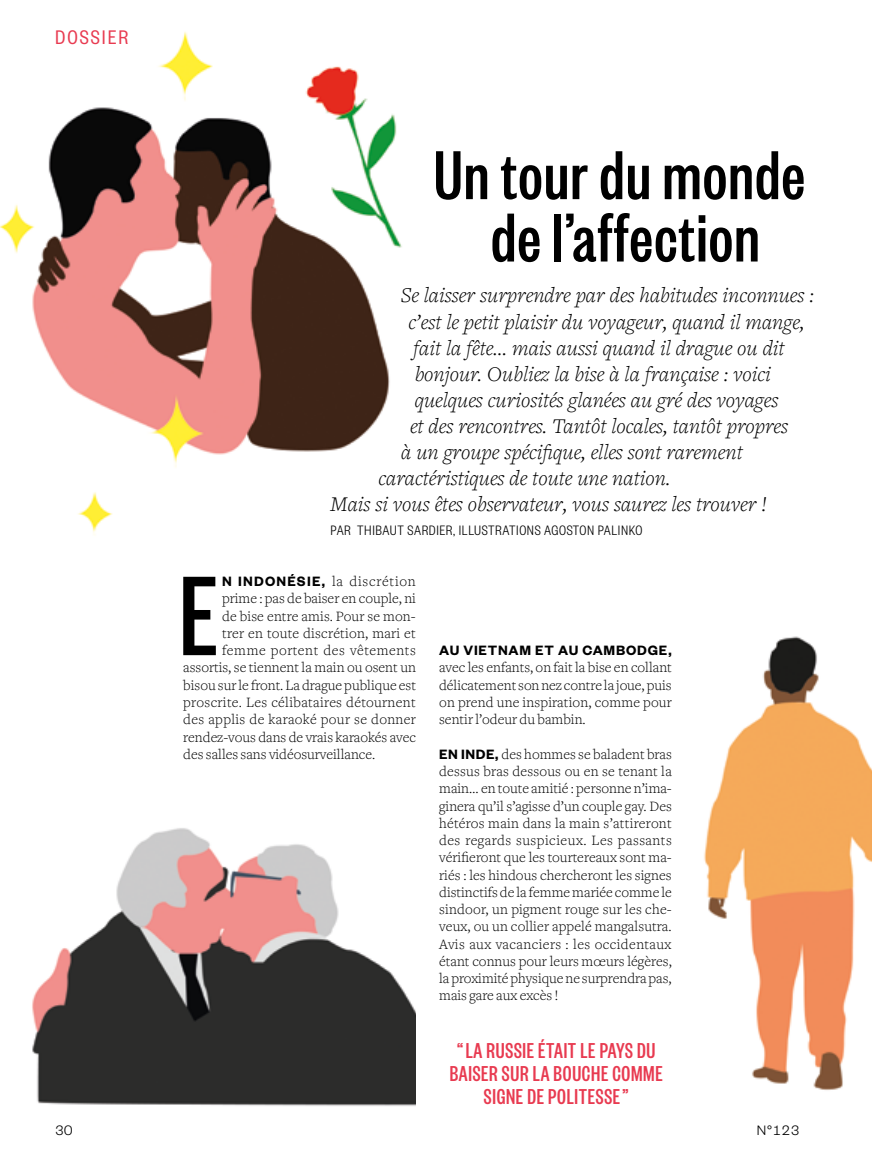
<style>
.page{position:relative;width:872px;height:1170px;background:#fff}
.page>*{position:absolute;margin:0;border:0;box-sizing:border-box;transform-origin:0 0}
.t1{font:500 condensed 124.35px "Founders Grotesk X";color:#000}
.t2{font:500 condensed 76.05px/62.4px "Founders Grotesk X";letter-spacing:.02em;color:#000;text-align:center}
.t3{font:500 condensed 23.7px/23px "Founders Grotesk X";letter-spacing:.03em;color:#e83a50;text-align:center}
.t4{font:italic 300 21.75px "Freight Text Pro";color:#000}
.t5{font:21.6px "Founders Grotesk Condensed";letter-spacing:.09em;color:#e83a50}
.t6{font:300 15px "Founders Grotesk Condensed";letter-spacing:.04em;color:#000}
.t7{font:300 15px "Founders Grotesk";color:#000}
.t8{font:300 14.85px/17.2px "Freight Text Pro";color:#000;text-align:justify}
.t9{font:300 14.85px "Freight Text Pro";letter-spacing:.02em;color:#000}
.t10{font:300 14.85px "Freight Text Pro";letter-spacing:.035em;color:#000}
.t11{font:300 14.85px "Freight Text Pro";letter-spacing:.05em;color:#000}
.t12{font:600 14.85px "Founders Grotesk";letter-spacing:.055em;color:#000}
.s1{font-family:"Founders Grotesk";font-weight:600}
</style>
<div class="page">
<img style="left:704px;top:636px;width:168px;height:454px">
<img style="left:0;top:32px;width:402px;height:435px">
<img style="left:78px;top:492px;width:35px;height:43px">
<img style="left:32px;top:828px;width:384px;height:278px">
<h3 class="t5" style="left:55px;top:25px;width:74px">DOSSIER</h3>
<h2 class="t2" style="left:434px;top:140px;width:372px">Un tour du monde de l’affection</h2>
<h3 class="t4" style="left:401px;top:281px;width:414px">Se laisser surprendre par des habitudes inconnues :</h3>
<h3 class="t4" style="left:409px;top:307px;width:397px">c’est le petit plaisir du voyageur, quand il mange,</h3>
<h3 class="t4" style="left:413px;top:333px;width:373px">fait la fête… mais aussi quand il drague ou dit</h3>
<h3 class="t4" style="left:415px;top:359px;width:357px">bonjour. Oubliez la bise à la française : voici</h3>
<h3 class="t4" style="left:415px;top:385px;width:365px">quelques curiosités glanées au gré des voyages</h3>
<h3 class="t4" style="left:410px;top:411px;width:379px">et des rencontres. Tantôt locales, tantôt propres</h3>
<h3 class="t4" style="left:401px;top:438px;width:343px">à un groupe spécifique, elles sont rarement</h3>
<h3 class="t4" style="left:379px;top:464px;width:293px">caractéristiques de toute une nation.</h3>
<h3 class="t4" style="left:331px;top:490px;width:438px">Mais si vous êtes observateur, vous saurez les trouver !</h3>
<p class="t6" style="left:330px;top:522px;width:313px">PAR THIBAUT SARDIER, ILLUSTRATIONS AGOSTON PALINKO</p>
<h1 class="t1" style="left:180px;top:543px;width:40px">E</h1>
<p class="t11" style="left:222px;top:571px;width:195px"><span class="s1">N INDONÉSIE,</span> la discrétion</p>
<p class="t8" style="left:222px;top:589px;width:195px">prime : pas de baiser en couple, ni</p>
<p class="t8" style="left:222px;top:606px;width:195px">de bise entre amis. Pour se mon-</p>
<p class="t9" style="left:222px;top:623px;width:195px">trer en toute discrétion, mari et</p>
<p class="t10" style="left:222px;top:640px;width:195px">femme portent des vêtements</p>
<p class="t8" style="left:183px;top:658px;width:234px">assortis, se tiennent la main ou osent un</p>
<p class="t8" style="left:183px;top:675px;width:234px">bisou sur le front. La drague publique est</p>
<p class="t9" style="left:183px;top:692px;width:234px">proscrite. Les célibataires détournent</p>
<p class="t9" style="left:183px;top:709px;width:234px">des applis de karaoké pour se donner</p>
<p class="t8" style="left:183px;top:727px;width:234px">rendez-vous dans de vrais karaokés avec</p>
<p class="t8" style="left:183px;top:744px;width:193px">des salles sans vidéosurveillance.</p>
<p class="t12" style="left:439px;top:641px;width:234px">AU VIETNAM ET AU CAMBODGE,</p>
<p class="t8" style="left:439px;top:658px;width:234px">avec les enfants, on fait la bise en collant délicatement son nez contre la joue, puis on prend une inspiration, comme pour sentir l’odeur du bambin.</p>
<p class="t8" style="left:439px;top:744px;width:234px"><span class="s1">EN INDE,</span> des hommes se baladent bras dessus bras dessous ou en se tenant la main… en toute amitié : personne n’ima&shy;ginera qu’il s’agisse d’un couple gay. Des hétéros main dans la main s’attireront des regards suspicieux. Les passants vérifieront que les tourtereaux sont ma&shy;riés : les hindous chercheront les signes distinctifs de la femme mariée comme le sindoor, un pigment rouge sur les che&shy;veux, ou un collier appelé mangalsutra.<br>Avis aux vacanciers : les occidentaux étant connus pour leurs mœurs légères, la proximité physique ne surprendra pas, mais gare aux excès !</p>
<h3 class="t3" style="left:450px;top:1037px;width:214px">“LA RUSSIE ÉTAIT LE PAYS DU<br>BAISER SUR LA BOUCHE COMME<br>SIGNE DE POLITESSE”</h3>
<p class="t7" style="left:55px;top:1120px;width:19px">30</p>
<p class="t7" style="left:757px;top:1120px;width:44px">N°123</p>
</div>
